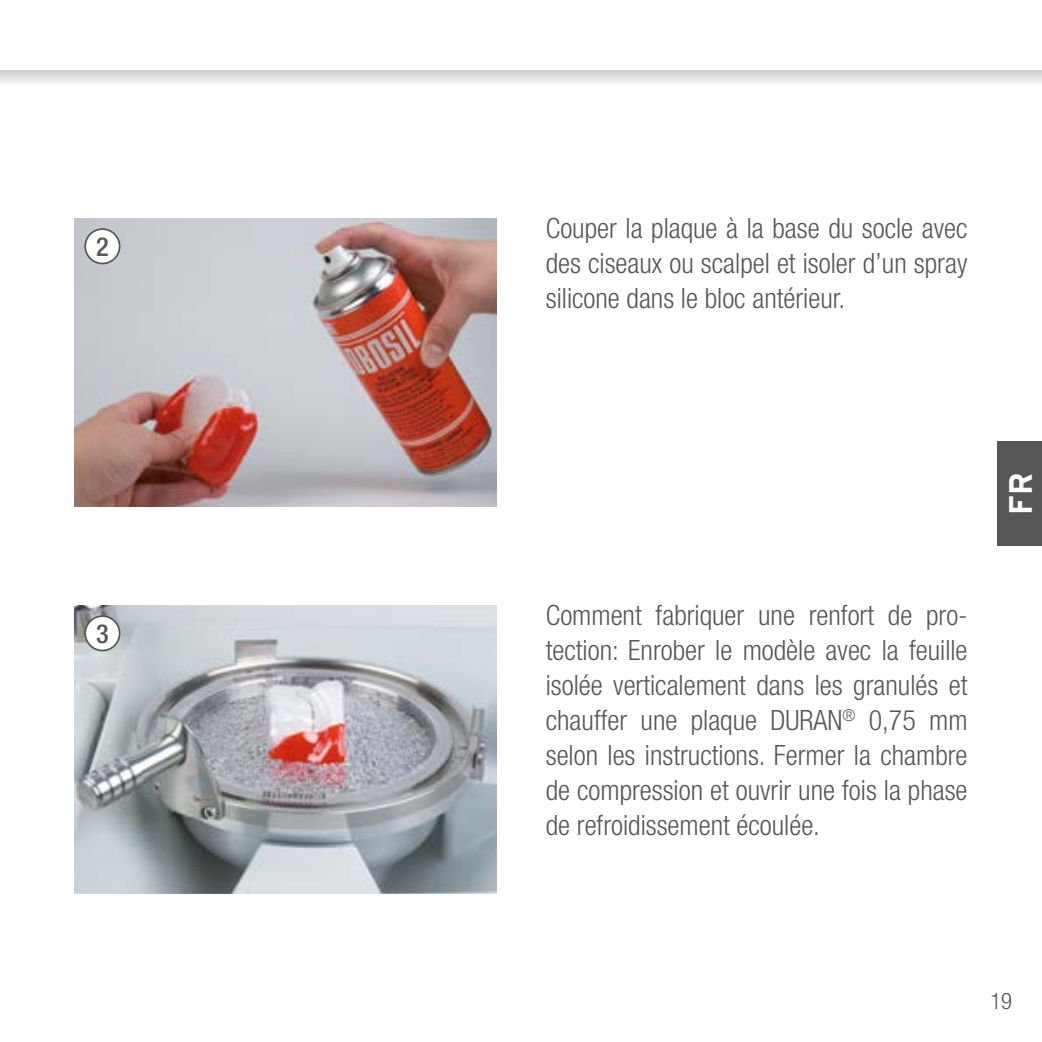
<style>
.page{position:relative;width:1042px;height:1042px;background:#fff}
.page>*{position:absolute;margin:0;border:0;box-sizing:border-box;transform-origin:0 0}
.t1{font:700 31.5px "Interstate";color:#fff}
.t2{font:300 condensed 28px/35px "Helvetica Neue LT Pro";color:#575756;text-align:justify}
.t3{font:500 condensed 26.25px "Helvetica Neue LT Pro";color:#575756}
.t4{font:300 condensed 22.75px "Helvetica Neue LT Pro";color:#575756}
</style>
<div class="page">
<div style="left:0;top:0;width:1042px;height:158px;background:#000;opacity:.2"></div>
<div style="left:0;top:0;width:1042px;height:69px;background:#fff"></div>
<img style="left:74px;top:218px;width:422px;height:288px">
<img style="left:74px;top:605px;width:422px;height:288px">
<div style="left:85px;top:229px;width:35px;height:34px;background:#fff;border-radius:50%"></div>
<div style="left:84px;top:228px;width:36px;height:36px;border:2px solid #575756;border-radius:50%"></div>
<div style="left:85px;top:616px;width:35px;height:34px;background:#fff;border-radius:50%"></div>
<div style="left:84px;top:615px;width:36px;height:36px;border:2px solid #575756;border-radius:50%"></div>
<div style="left:997px;top:441px;width:45px;height:105px;background:#575756"></div>
<p class="t3" style="left:96px;top:231px;width:14px">2</p>
<p class="t3" style="left:96px;top:618px;width:14px">3</p>
<p class="t2" style="left:546px;top:211px;width:423px">Couper la plaque à la base du socle avec des ciseaux ou scalpel et isoler d’un spray silicone dans le bloc antérieur.</p>
<p class="t2" style="left:546px;top:598px;width:423px">Comment fabriquer une renfort de pro&shy;tection: Enrober le modèle avec la feuille isolée verticalement dans les granulés et chauffer une plaque DURAN<sup>®</sup> 0,75 mm selon les instructions. Fermer la chambre de compression et ouvrir une fois la phase de refroidissement écoulée.</p>
<p class="t1" style="left:1003px;top:515px;width:44px;rotate:-90deg">FR</p>
<p class="t4" style="left:990px;top:987px;width:23px">19</p>
</div>
